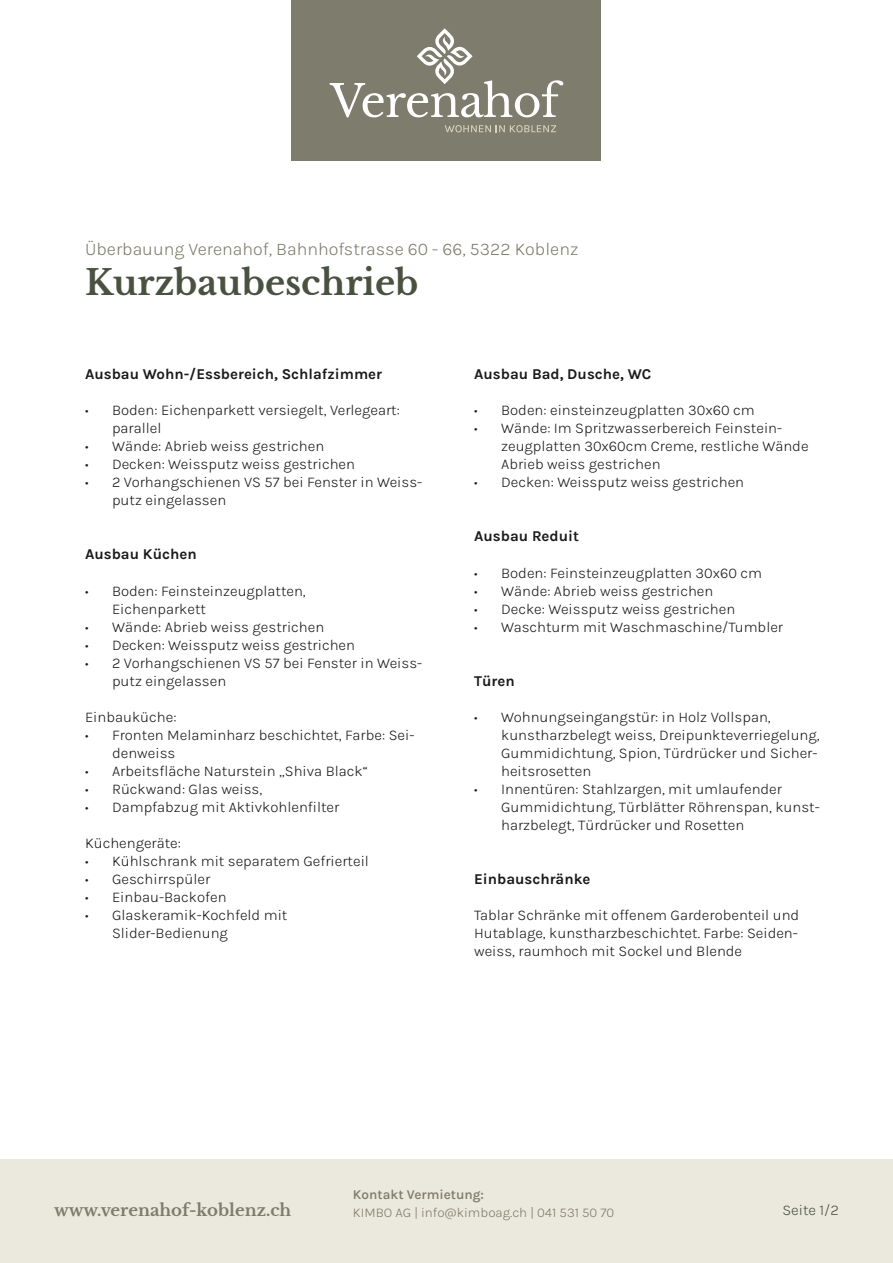
<style>
.page{position:relative;width:893px;height:1263px;background:#fff}
.page>*{position:absolute;margin:0;border:0;box-sizing:border-box;transform-origin:0 0}
.t1{font:700 34.5px "Libre Baskerville";color:#495240}
.t2{font:300 18px "Karla";color:#7e7c6c}
.t3{font:700 16.5px "Libre Baskerville";color:#7e7c6c}
.t4{font:300 15px/18px "Karla";color:#1a1a1a}
.t5{font:700 15px "Karla";color:#1a1a1a}
.t6{font:300 15px "Karla";color:#495240}
.t7{font:300 13.5px/18px "Karla";color:#7e7c6c}
.s1{font-weight:600}
</style>
<div class="page">
<div style="left:292px;top:0;width:309px;height:161px;background:#7e7c6c"></div>
<svg style="left:445px;top:125px;width:111px;height:7px"></svg>
<svg style="left:330px;top:28px;width:233px;height:89px"></svg>
<div style="left:0;top:1159px;width:893px;height:104px;background:#ebe8dd"></div>
<p class="t2" style="left:85px;top:237px;width:495px">Überbauung Verenahof, Bahnhofstrasse 60 - 66, 5322 Koblenz</p>
<p class="t1" style="left:85px;top:261px;width:335px">Kurzbaubeschrieb</p>
<p class="t5" style="left:85px;top:365px;width:299px">Ausbau Wohn-/Essbereich, Schlafzimmer</p>
<p class="t4" style="left:112px;top:401px;width:289px;text-indent:-27px">• Boden: Eichenparkett versiegelt, Verlegeart: parallel</p>
<p class="t4" style="left:85px;top:437px;width:241px">• Wände: Abrieb weiss gestrichen</p>
<p class="t4" style="left:85px;top:455px;width:272px">• Decken: Weissputz weiss gestrichen</p>
<p class="t4" style="left:112px;top:473px;width:312px;text-indent:-27px">• 2 Vorhangschienen VS 57 bei Fenster in Weiss&shy;putz eingelassen</p>
<p class="t5" style="left:85px;top:545px;width:113px">Ausbau Küchen</p>
<p class="t4" style="left:112px;top:581px;width:195px;text-indent:-27px">• Boden: Feinsteinzeugplatten,<br>Eichenparkett</p>
<p class="t4" style="left:85px;top:617px;width:241px">• Wände: Abrieb weiss gestrichen</p>
<p class="t4" style="left:85px;top:635px;width:272px">• Decken: Weissputz weiss gestrichen</p>
<p class="t4" style="left:112px;top:653px;width:312px;text-indent:-27px">• 2 Vorhangschienen VS 57 bei Fenster in Weiss&shy;putz eingelassen</p>
<p class="t4" style="left:85px;top:707px;width:93px">Einbauküche:</p>
<p class="t4" style="left:112px;top:725px;width:304px;text-indent:-27px">• Fronten Melaminharz beschichtet, Farbe: Sei&shy;denweiss</p>
<p class="t4" style="left:85px;top:761px;width:285px">• Arbeitsfläche Naturstein „Shiva Black“</p>
<p class="t4" style="left:85px;top:779px;width:179px">• Rückwand: Glas weiss,</p>
<p class="t4" style="left:85px;top:797px;width:256px">• Dampfabzug mit Aktivkohlenfilter</p>
<p class="t4" style="left:85px;top:833px;width:97px">Küchengeräte:</p>
<p class="t4" style="left:85px;top:851px;width:285px">• Kühlschrank mit separatem Gefrierteil</p>
<p class="t4" style="left:85px;top:869px;width:127px">• Geschirrspüler</p>
<p class="t4" style="left:85px;top:887px;width:143px">• Einbau-Backofen</p>
<p class="t4" style="left:112px;top:905px;width:177px;text-indent:-27px">• Glaskeramik-Kochfeld mit<br>Slider-Bedienung</p>
<p class="t5" style="left:474px;top:365px;width:179px">Ausbau Bad, Dusche, WC</p>
<p class="t4" style="left:474px;top:401px;width:282px">• Boden: einsteinzeugplatten 30x60 cm</p>
<p class="t4" style="left:501px;top:419px;width:309px;text-indent:-27px">• Wände: Im Spritzwasserbereich Feinstein&shy;zeugplatten 30x60cm Creme, restliche Wände<br>Abrieb weiss gestrichen</p>
<p class="t4" style="left:474px;top:473px;width:272px">• Decken: Weissputz weiss gestrichen</p>
<p class="t5" style="left:474px;top:527px;width:106px">Ausbau Reduit</p>
<p class="t4" style="left:474px;top:563px;width:289px">• Boden: Feinsteinzeugplatten 30x60 cm</p>
<p class="t4" style="left:474px;top:581px;width:241px">• Wände: Abrieb weiss gestrichen</p>
<p class="t4" style="left:474px;top:599px;width:263px">• Decke: Weissputz weiss gestrichen</p>
<p class="t4" style="left:474px;top:617px;width:311px">• Waschturm mit Waschmaschine/Tumbler</p>
<p class="t5" style="left:474px;top:671px;width:42px">Türen</p>
<p class="t4" style="left:501px;top:707px;width:320px;text-indent:-27px">• Wohnungseingangstür: in Holz Vollspan, kunstharzbelegt weiss, Dreipunkteverriegelung, Gummidichtung, Spion, Türdrücker und Sicher&shy;heitsrosetten</p>
<p class="t4" style="left:501px;top:779px;width:320px;text-indent:-27px">• Innentüren: Stahlzargen, mit umlaufender<br>Gummidichtung, Türblätter Röhrenspan, kunst&shy;harzbelegt, Türdrücker und Rosetten</p>
<p class="t5" style="left:474px;top:869px;width:118px">Einbauschränke</p>
<p class="t4" style="left:474px;top:905px;width:327px;text-align:justify">Tablar Schränke mit offenem Garderobenteil und Hutablage, kunstharzbeschichtet. Farbe: Seiden&shy;weiss, raumhoch mit Sockel und Blende</p>
<p class="t7" style="left:353px;top:1185px;width:263px"><span class="s1">Kontakt Vermietung:<br></span>KIMBO AG | info@kimboag.ch | 041 531 50 70</p>
<p class="t3" style="left:54px;top:1199px;width:239px">www.verenahof-koblenz.ch</p>
<p class="t6" style="left:782px;top:1201px;width:58px">Seite 1/2</p>
</div>
